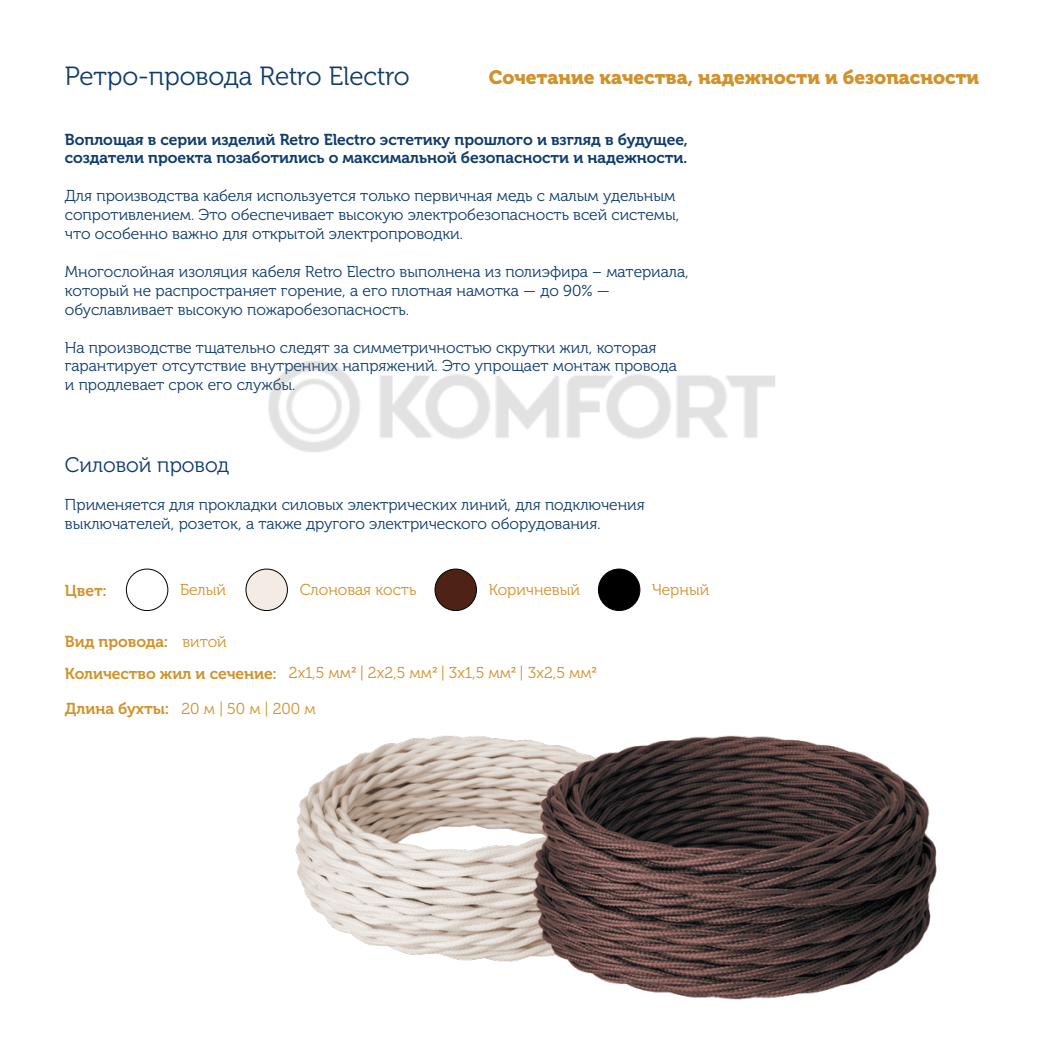
<style>
.page{position:relative;width:1042px;height:1042px;background:#fff}
.page>*{position:absolute;margin:0;border:0;box-sizing:border-box;transform-origin:0 0}
.t1{font:26.25px "Museo Cyrl 300";color:#0f3c6c}
.t2{font:21px "Museo Cyrl 300";color:#0f3c6c}
.t3{font:19.25px "Museo Cyrl 900";color:#d0932c}
.t4{font:15.75px/18.9px "Museo Cyrl 300";color:#0f3c6c}
.t5{font:15.75px/18.9px "Museo Cyrl 700";color:#0f3c6c}
.t6{font:15.75px "Museo Cyrl 300";color:#d0932c}
.t7{font:15.75px/32.7px "Museo Cyrl 700";color:#d0932c}
.s1{font-family:"Circe"}
</style>
<div class="page">
<div style="left:126px;top:569px;width:42px;height:42px;border:1px solid #000;border-radius:50%"></div>
<div style="left:246px;top:569px;width:41px;height:41px;background:#f4ebe4;border-radius:50%"></div>
<div style="left:246px;top:569px;width:42px;height:42px;border:1px solid #000;border-radius:50%"></div>
<div style="left:435px;top:569px;width:41px;height:41px;background:#4e2316;border-radius:50%"></div>
<div style="left:435px;top:569px;width:42px;height:42px;border:1px solid #000;border-radius:50%"></div>
<div style="left:598px;top:569px;width:42px;height:41px;background:#000;border-radius:50%"></div>
<div style="left:598px;top:569px;width:42px;height:42px;border:1px solid #000;border-radius:50%"></div>
<img style="left:295px;top:735px;width:237px;height:227px">
<img style="left:532px;top:735px;width:405px;height:265px">
<img style="left:268px;top:361px;width:507px;height:91px">
<h1 class="t1" style="left:65px;top:61px;width:346px">Ретро-провода Retro Electro</h1>
<p class="t3" style="left:489px;top:66px;width:492px">Сочетание качества, надежности и безопасности</p>
<p class="t5" style="left:65px;top:130px;width:625px">Воплощая в серии изделий Retro Electro эстетику прошлого и взгляд в будущее, создатели проекта позаботились о максимальной безопасности и надежности.</p>
<p class="t4" style="left:65px;top:187px;width:616px">Для производства кабеля используется только первичная медь с малым удельным сопротивлением. Это обеспечивает высокую электробезопасность всей системы, что особенно важно для открытой электропроводки.</p>
<p class="t4" style="left:65px;top:262px;width:625px">Многослойная изоляция кабеля Retro Electro выполнена из полиэфира – материала, который не распространяет горение, а его плотная намотка — до 90% — обуславливает высокую пожаробезопасность.</p>
<p class="t4" style="left:65px;top:338px;width:613px">На производстве тщательно следят за симметричностью скрутки жил, которая гарантирует отсутствие внутренних напряжений. Это упрощает монтаж провода и продлевает срок его службы.</p>
<h2 class="t2" style="left:65px;top:453px;width:166px">Силовой провод</h2>
<p class="t4" style="left:65px;top:496px;width:581px">Применяется для прокладки силовых электрических линий, для подключения выключателей, розеток, а также другого электрического оборудования.</p>
<p class="t7" style="left:65px;top:574px;width:43px">Цвет:</p>
<p class="t6" style="left:180px;top:581px;width:47px">Белый</p>
<p class="t6" style="left:300px;top:581px;width:118px">Слоновая кость</p>
<p class="t6" style="left:489px;top:581px;width:93px">Коричневый</p>
<p class="t6" style="left:652px;top:581px;width:59px">Черный</p>
<p class="t6" style="left:182px;top:633px;width:46px">витой</p>
<p class="t6" style="left:289px;top:664px;width:310px">2x1,5 мм<span class="s1">²</span> | 2x2,5 мм<span class="s1">²</span> | 3x1,5 мм<span class="s1">²</span> | 3x2,5 мм<span class="s1">²</span></p>
<p class="t6" style="left:181px;top:699px;width:136px">20 м | 50 м | 200 м</p>
<p class="t7" style="left:65px;top:625px;width:213px">Вид провода:<br>Количество жил и сечение:</p>
<p class="t7" style="left:65px;top:692px;width:105px">Длина бухты:</p>
</div>
